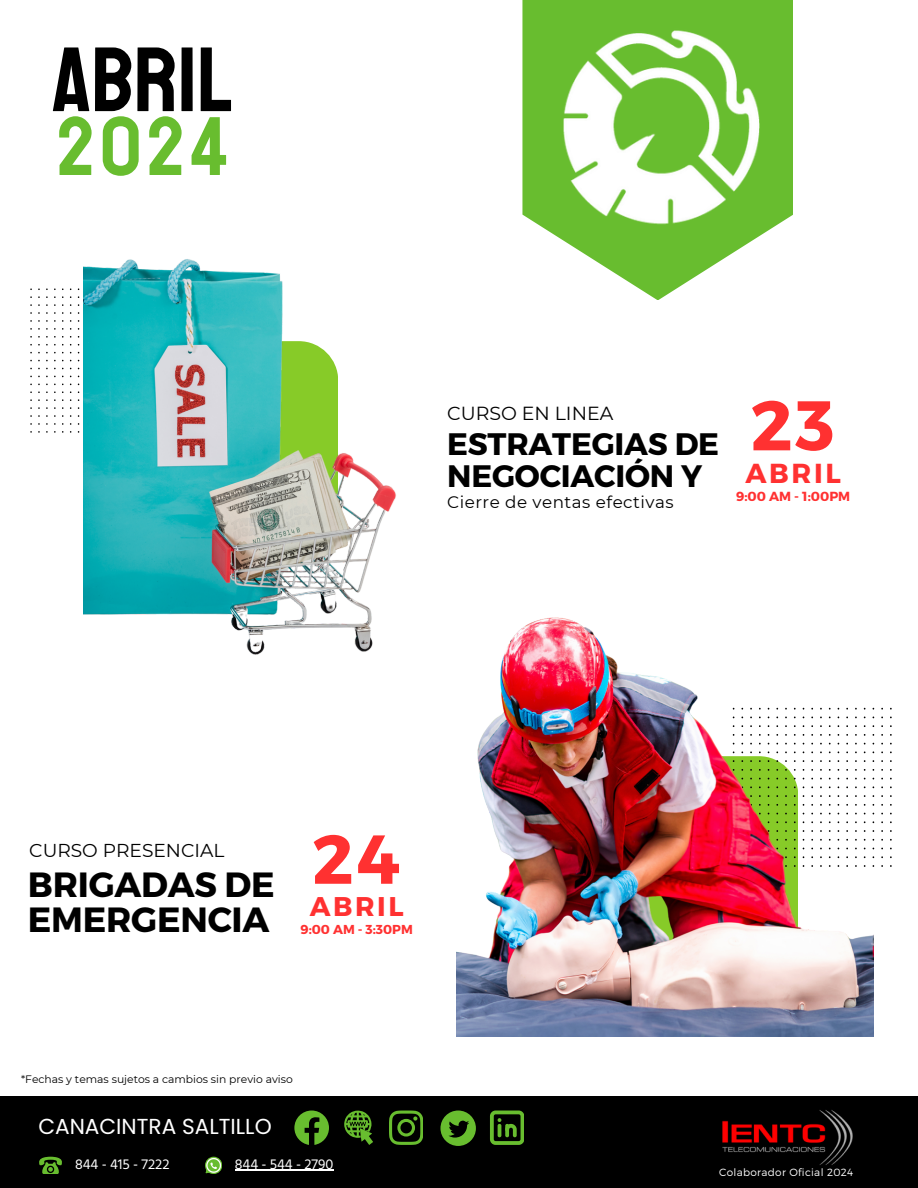
<style>
.page{position:relative;width:918px;height:1188px;background:#fff}
.page>*{position:absolute;margin:0;border:0;box-sizing:border-box;transform-origin:0 0}
.t1{font:91.35px "Staatliches";color:#000}
.t2{font:83.1px "Staatliches";color:#68bd2f}
.t3{font:700 70.2px "Montserrat";color:#ff3131}
.t4{font:700 69px "Montserrat";color:#ff3131}
.t5{font:700 34.95px "Montserrat";letter-spacing:-.005em;color:#000}
.t6{font:700 31.05px "Montserrat";letter-spacing:-.005em;color:#000}
.t7{font:700 27.45px "Montserrat";letter-spacing:.095em;color:#ff3131}
.t8{font:700 27px "Montserrat";letter-spacing:.095em;color:#ff3131}
.t9{font:21.75px "Poppins";color:#fff}
.t10{font:18.9px "Montserrat";color:#000}
.t11{font:18.6px "Montserrat";color:#000}
.t12{font:16.8px "Montserrat";letter-spacing:.03em;color:#000}
.t13{font:14.55px "Hind Siliguri";color:#fff}
.t14{font:700 13.2px "Montserrat";color:#ff3131}
.t15{font:700 12.9px "Montserrat";color:#ff3131}
.t16{font:10.8px "Montserrat";color:#000}
.t17{font:300 10.5px "Montserrat";letter-spacing:.03em;color:#fff}
</style>
<div class="page">
<svg style="left:522px;top:0;width:271px;height:300px;fill:#68bd2f"></svg>
<div style="left:0;top:1096px;width:918px;height:92px;background:#000"></div>
<img style="left:556px;top:17px;width:204px;height:223px">
<svg style="left:389px;top:1111px;width:34px;height:33px"></svg>
<svg style="left:294px;top:1111px;width:35px;height:33px"></svg>
<svg style="left:344px;top:1111px;width:29px;height:33px"></svg>
<svg style="left:440px;top:1111px;width:36px;height:35px"></svg>
<svg style="left:490px;top:1111px;width:34px;height:33px"></svg>
<img style="left:722px;top:1110px;width:131px;height:55px">
<svg style="left:205px;top:1157px;width:17px;height:17px"></svg>
<svg style="left:39px;top:1157px;width:23px;height:17px"></svg>
<img style="left:84px;top:259px;width:312px;height:396px">
<img style="left:456px;top:617px;width:417px;height:419px">
<hr style="left:235px;top:1169px;width:98px;height:2px;background:#fff">
<p class="t1" style="left:52px;top:24px;width:182px">ABRIL</p>
<p class="t2" style="left:58px;top:96px;width:172px">2024</p>
<p class="t10" style="left:447px;top:402px;width:168px">CURSO EN LINEA</p>
<p class="t6" style="left:447px;top:424px;width:274px">ESTRATEGIAS DE</p>
<p class="t6" style="left:447px;top:455px;width:257px">NEGOCIACIÓN Y</p>
<p class="t12" style="left:447px;top:492px;width:228px">Cierre de ventas efectivas</p>
<p class="t3" style="left:751px;top:380px;width:85px">23</p>
<p class="t7" style="left:746px;top:455px;width:97px">ABRIL</p>
<p class="t14" style="left:736px;top:488px;width:116px">9:00 AM - 1:00PM</p>
<p class="t11" style="left:29px;top:839px;width:197px">CURSO PRESENCIAL</p>
<p class="t5" style="left:28px;top:861px;width:248px">BRIGADAS DE</p>
<p class="t5" style="left:28px;top:897px;width:243px">EMERGENCIA</p>
<p class="t4" style="left:312px;top:814px;width:89px">24</p>
<p class="t8" style="left:310px;top:889px;width:95px">ABRIL</p>
<p class="t15" style="left:301px;top:921px;width:114px">9:00 AM - 3:30PM</p>
<p class="t16" style="left:21px;top:1073px;width:273px">*Fechas y temas sujetos a cambios sin previo aviso</p>
<p class="t9" style="left:38px;top:1111px;width:235px">CANACINTRA SALTILLO</p>
<p class="t13" style="left:75px;top:1155px;width:96px">844 - 415 - 7222</p>
<p class="t13" style="left:235px;top:1155px;width:100px">844 - 544 - 2790</p>
<p class="t17" style="left:719px;top:1165px;width:136px">Colaborador Oficial 2024</p>
</div>
